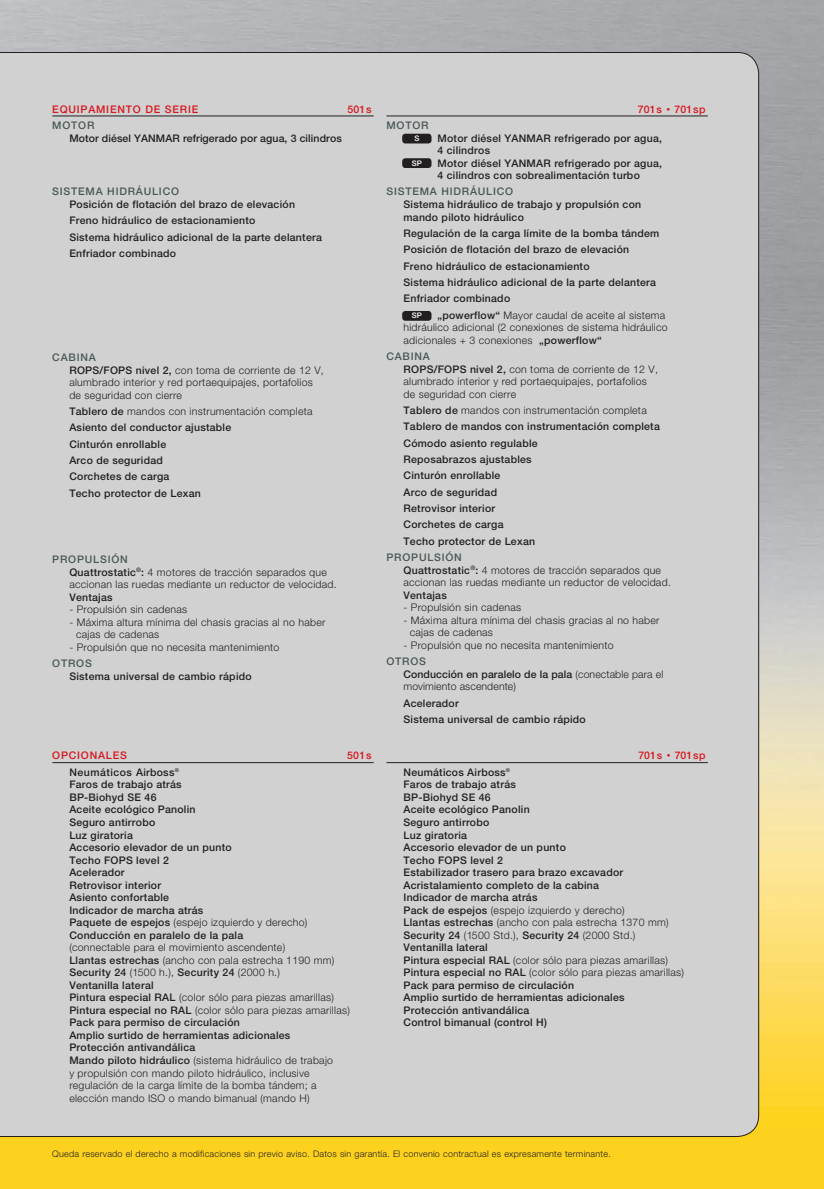
<style>
.page{position:relative;width:824px;height:1189px;background:#fff}
.page>*{position:absolute;margin:0;border:0;box-sizing:border-box;transform-origin:0 0}
.t1{font:500 10.5px/12.6px "Helvetica Neue";letter-spacing:.025em;color:#231f20}
.t2{font:300 10.5px/12.6px "Helvetica Neue";letter-spacing:.025em;color:#231f20}
.t3{font:500 10.5px "Helvetica Neue";letter-spacing:.075em;color:#4a5757}
.t4{font:500 10.5px "Helvetica Neue";letter-spacing:.075em;color:#d7171f}
.t5{font:500 10.5px "Helvetica Neue";letter-spacing:.015em;color:#d7171f}
.t6{font:300 9px "Helvetica Neue";letter-spacing:.025em;color:#231f20}
.t7{font:500 7.65px "Helvetica Neue";color:#fff}
.s1{font-weight:500;color:#4a5757}
.s2{font-weight:500}
.s3{font-weight:300}
.s4{font-size:7.5px}
</style>
<div class="page">
<img style="left:0;top:0;width:823px;height:1189px">
<div style="left:0;top:52px;width:758px;height:1085px;background:#d1d1d1"></div>
<hr style="left:52px;top:116px;width:321px;height:1px;background:#231f20">
<hr style="left:386px;top:116px;width:321px;height:1px;background:#231f20">
<div style="left:402px;top:158px;width:29px;height:10px;background:#231f20;border-radius:3px"></div>
<div style="left:402px;top:134px;width:29px;height:9px;background:#231f20;border-radius:3px"></div>
<div style="left:402px;top:311px;width:29px;height:10px;background:#231f20;border-radius:3px"></div>
<hr style="left:52px;top:762px;width:321px;height:1px;background:#231f20">
<hr style="left:386px;top:762px;width:321px;height:1px;background:#231f20">
<p class="t4" style="left:52px;top:103px;width:147px">EQUIPAMIENTO DE SERIE</p>
<p class="t4" style="left:347px;top:103px;width:26px">501s</p>
<p class="t3" style="left:52px;top:119px;width:44px">MOTOR</p>
<p class="t1" style="left:69px;top:131px;width:274px">Motor diésel YANMAR refrigerado por agua, 3 cilindros</p>
<p class="t3" style="left:52px;top:185px;width:128px">SISTEMA HIDRÁULICO</p>
<p class="t1" style="left:69px;top:196px;width:254px;line-height:16.4px">Posición de flotación del brazo de elevación Freno hidráulico de estacionamiento<br>Sistema hidráulico adicional de la parte delantera Enfriador combinado</p>
<p class="t2" style="left:69px;top:351px;width:256px;text-indent:-17px"><span class="s1">CABINA<br></span><span class="s2">ROPS/FOPS nivel 2,</span> con toma de corriente de 12 V, alumbrado interior y red portaequipajes, portafolios de seguridad con cierre</p>
<p class="t1" style="left:69px;top:403px;width:245px;line-height:16.4px">Tablero de <span class="s3">mandos con instrumentación completa<br></span>Asiento del conductor ajustable<br>Cinturón enrollable<br>Arco de seguridad<br>Corchetes de carga<br>Techo protector de Lexan</p>
<p class="t2" style="left:69px;top:553px;width:269px;text-indent:-17px"><span class="s1">PROPULSIÓN<br></span><span class="s2">Quattrostatic</span><sup>®</sup><span class="s2">:</span> 4 motores de tracción separados que accionan las ruedas mediante un reductor de velocidad.</p>
<p class="t1" style="left:69px;top:591px;width:45px">Ventajas</p>
<p class="t2" style="left:69px;top:603px;width:119px">- Propulsión sin cadenas</p>
<p class="t2" style="left:76px;top:616px;width:250px;text-indent:-7px">- Máxima altura mínima del chasis gracias al no haber cajas de cadenas</p>
<p class="t2" style="left:69px;top:641px;width:211px">- Propulsión que no necesita mantenimiento</p>
<p class="t3" style="left:52px;top:657px;width:41px">OTROS</p>
<p class="t1" style="left:69px;top:670px;width:184px">Sistema universal de cambio rápido</p>
<p class="t4" style="left:52px;top:749px;width:76px">OPCIONALES</p>
<p class="t4" style="left:347px;top:749px;width:26px">501s</p>
<p class="t1" style="left:69px;top:766px;width:239px">Neumáticos Airboss<sup>®<br></sup>Faros de trabajo atrás<br>BP-Biohyd SE 46<br>Aceite ecológico Panolin<br>Seguro antirrobo<br>Luz giratoria<br>Accesorio elevador de un punto<br>Techo FOPS level 2<br>Acelerador<br>Retrovisor interior<br>Asiento confortable<br>Indicador de marcha atrás<br>Paquete de espejos <span class="s3">(espejo izquierdo y derecho)<br></span>Conducción en paralelo de la pala</p>
<p class="t2" style="left:69px;top:941px;width:282px">(connectable para el movimiento ascendente)<br><span class="s2">Llantas estrechas</span> (ancho con pala estrecha 1190 mm)<br><span class="s2">Security 24</span> (1500 h.), <span class="s2">Security 24</span> (2000 h.)<br><span class="s2">Ventanilla lateral<br>Pintura especial RAL</span> (color sólo para piezas amarillas)<br><span class="s2">Pintura especial no RAL</span> (color sólo para piezas amarillas)<br><span class="s2">Pack para permiso de circulación<br>Amplio surtido de herramientas adicionales<br>Protección antivandálica<br>Mando piloto hidráulico</span> (sistema hidráulico de trabajo<br>y propulsión con mando piloto hidráulico, inclusive regulación de la carga límite de la bomba tándem; a elección mando ISO o mando bimanual (mando H)</p>
<p class="t3" style="left:386px;top:119px;width:44px">MOTOR</p>
<p class="t5" style="left:637px;top:103px;width:69px">701s <span class="s4">•</span> 701sp</p>
<p class="t1" style="left:437px;top:131px;width:226px">Motor diésel YANMAR refrigerado por agua, 4 cilindros<br>Motor diésel YANMAR refrigerado por agua, 4 cilindros con sobrealimentación turbo</p>
<p class="t3" style="left:386px;top:185px;width:128px">SISTEMA HIDRÁULICO</p>
<p class="t1" style="left:403px;top:198px;width:239px">Sistema hidráulico de trabajo y propulsión con mando piloto hidráulico</p>
<p class="t1" style="left:403px;top:225px;width:257px;line-height:16.4px">Regulación de la carga límite de la bomba tándem Posición de flotación del brazo de elevación Freno hidráulico de estacionamiento<br>Sistema hidráulico adicional de la parte delantera Enfriador combinado</p>
<p class="t2" style="left:403px;top:308px;width:265px;text-indent:34px"><span class="s2">„powerflow“</span> Mayor caudal de aceite al sistema hidráulico adicional (2 conexiones de sistema hidráulico adicionales + 3 conexiones <span class="s2">„powerflow“</span></p>
<p class="t2" style="left:403px;top:350px;width:256px;text-indent:-17px"><span class="s1">CABINA<br></span><span class="s2">ROPS/FOPS nivel 2,</span> con toma de corriente de 12 V, alumbrado interior y red portaequipajes, portafolios de seguridad con cierre</p>
<p class="t1" style="left:403px;top:402px;width:258px;line-height:16.4px">Tablero de <span class="s3">mandos con instrumentación completa<br></span>Tablero de mandos con instrumentación completa<br>Cómodo asiento regulable<br>Reposabrazos ajustables<br>Cinturón enrollable<br>Arco de seguridad<br>Retrovisor interior<br>Corchetes de carga<br>Techo protector de Lexan</p>
<p class="t2" style="left:403px;top:551px;width:269px;text-indent:-17px"><span class="s1">PROPULSIÓN<br></span><span class="s2">Quattrostatic</span><sup>®</sup><span class="s2">:</span> 4 motores de tracción separados que accionan las ruedas mediante un reductor de velocidad.</p>
<p class="t1" style="left:403px;top:589px;width:45px">Ventajas</p>
<p class="t2" style="left:403px;top:601px;width:119px">- Propulsión sin cadenas</p>
<p class="t2" style="left:409px;top:613px;width:251px;text-indent:-6px">- Máxima altura mínima del chasis gracias al no haber cajas de cadenas</p>
<p class="t2" style="left:403px;top:639px;width:211px">- Propulsión que no necesita mantenimiento</p>
<p class="t2" style="left:403px;top:655px;width:261px;text-indent:-17px"><span class="s1">OTROS<br></span><span class="s2">Conducción en paralelo de la pala</span> (conectable para el movimiento ascendente)</p>
<p class="t1" style="left:403px;top:695px;width:184px;line-height:16.4px">Acelerador<br>Sistema universal de cambio rápido</p>
<p class="t7" style="left:414px;top:134px;width:6px">S</p>
<p class="t7" style="left:411px;top:158px;width:12px">SP</p>
<p class="t7" style="left:411px;top:311px;width:12px">SP</p>
<p class="t5" style="left:638px;top:749px;width:69px">701s <span class="s4">•</span> 701sp</p>
<p class="t1" style="left:403px;top:766px;width:282px">Neumáticos Airboss<sup>®<br></sup>Faros de trabajo atrás<br>BP-Biohyd SE 46<br>Aceite ecológico Panolin<br>Seguro antirrobo<br>Luz giratoria<br>Accesorio elevador de un punto<br>Techo FOPS level 2<br>Estabilizador trasero para brazo excavador<br>Acristalamiento completo de la cabina<br>Indicador de marcha atrás<br>Pack de espejos <span class="s3">(espejo izquierdo y derecho)<br></span>Llantas estrechas <span class="s3">(ancho con pala estrecha 1370 mm)<br></span>Security 24 <span class="s3">(1500 Std.),</span> Security 24 <span class="s3">(2000 Std.)<br></span>Ventanilla lateral<br>Pintura especial RAL <span class="s3">(color sólo para piezas amarillas)<br></span>Pintura especial no RAL <span class="s3">(color sólo para piezas amarillas)<br></span>Pack para permiso de circulación<br>Amplio surtido de herramientas adicionales<br>Protección antivandálica<br>Control bimanual (control H)</p>
<p class="t6" style="left:52px;top:1148px;width:559px">Queda reservado el derecho a modificaciones sin previo aviso. Datos sin garantía. El convenio contractual es expresamente terminante.</p>
</div>
